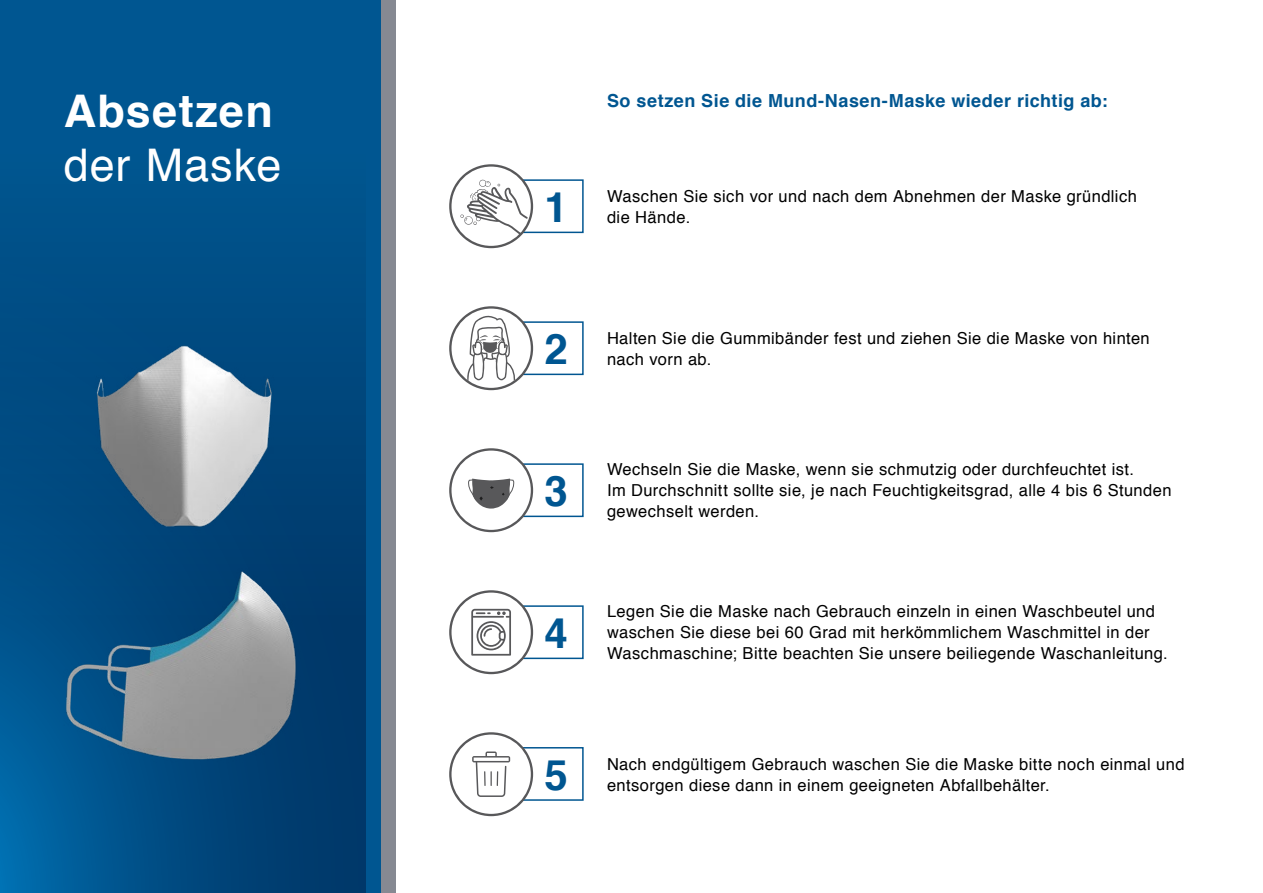
<style>
.page{position:relative;width:1263px;height:893px;background:#fff}
.page>*{position:absolute;margin:0;border:0;box-sizing:border-box;transform-origin:0 0}
.t1{font:700 45px "Helvetica";letter-spacing:.025em;color:#fff}
.t2{font:45px "Helvetica";letter-spacing:.02em;color:#fff}
.t3{font:700 42px "Helvetica";color:#005691}
.t4{font:700 18px "Helvetica";letter-spacing:.025em;color:#005691}
.t5{font:16.5px/21px "Helvetica";letter-spacing:.025em;color:#000}
</style>
<div class="page">
<div style="left:496px;top:179px;width:88px;height:54px;border:2px solid #005691"></div>
<div style="left:496px;top:321px;width:88px;height:54px;border:2px solid #005691"></div>
<div style="left:496px;top:463px;width:88px;height:54px;border:2px solid #005691"></div>
<div style="left:496px;top:605px;width:88px;height:54px;border:2px solid #005691"></div>
<div style="left:496px;top:747px;width:88px;height:54px;border:2px solid #005691"></div>
<div style="left:0;top:0;width:381px;height:893px;background:#005691"></div>
<svg style="left:0;top:264px;width:366px;height:629px;fill:#004d84"></svg>
<div style="left:381px;top:0;width:15px;height:893px;background:#868992"></div>
<svg style="left:449px;top:164px;width:84px;height:84px"></svg>
<svg style="left:449px;top:306px;width:84px;height:84px"></svg>
<svg style="left:449px;top:448px;width:84px;height:84px"></svg>
<svg style="left:449px;top:590px;width:84px;height:84px"></svg>
<svg style="left:449px;top:732px;width:84px;height:84px"></svg>
<img style="left:0;top:546px;width:366px;height:248px">
<img style="left:17px;top:296px;width:334px;height:308px">
<h1 class="t1" style="left:64px;top:75px;width:211px">Absetzen</h1>
<h1 class="t2" style="left:64px;top:131px;width:219px">der Maske</h1>
<h2 class="t3" style="left:544px;top:173px;width:25px">1</h2>
<p class="t4" style="left:607px;top:86px;width:502px">So setzen Sie die Mund-Nasen-Maske wieder richtig ab:</p>
<p class="t5" style="left:607px;top:186px;width:531px">Waschen Sie sich vor und nach dem Abnehmen der Maske gründlich die Hände.</p>
<h2 class="t3" style="left:544px;top:315px;width:25px">2</h2>
<h2 class="t3" style="left:544px;top:457px;width:25px">3</h2>
<h2 class="t3" style="left:544px;top:599px;width:25px">4</h2>
<h2 class="t3" style="left:544px;top:741px;width:25px">5</h2>
<p class="t5" style="left:607px;top:328px;width:544px">Halten Sie die Gummibänder fest und ziehen Sie die Maske von hinten nach vorn ab.</p>
<p class="t5" style="left:607px;top:460px;width:566px">Wechseln Sie die Maske, wenn sie schmutzig oder durchfeuchtet ist.<br>Im Durchschnitt sollte sie, je nach Feuchtigkeitsgrad, alle 4 bis 6 Stunden gewechselt werden.</p>
<p class="t5" style="left:607px;top:602px;width:562px">Legen Sie die Maske nach Gebrauch einzeln in einen Waschbeutel und waschen Sie diese bei 60 Grad mit herkömmlichem Waschmittel in der<br>Waschmaschine; Bitte beachten Sie unsere beiliegende Waschanleitung.</p>
<p class="t5" style="left:607px;top:754px;width:579px">Nach endgültigem Gebrauch waschen Sie die Maske bitte noch einmal und entsorgen diese dann in einem geeigneten Abfallbehälter.</p>
</div>
